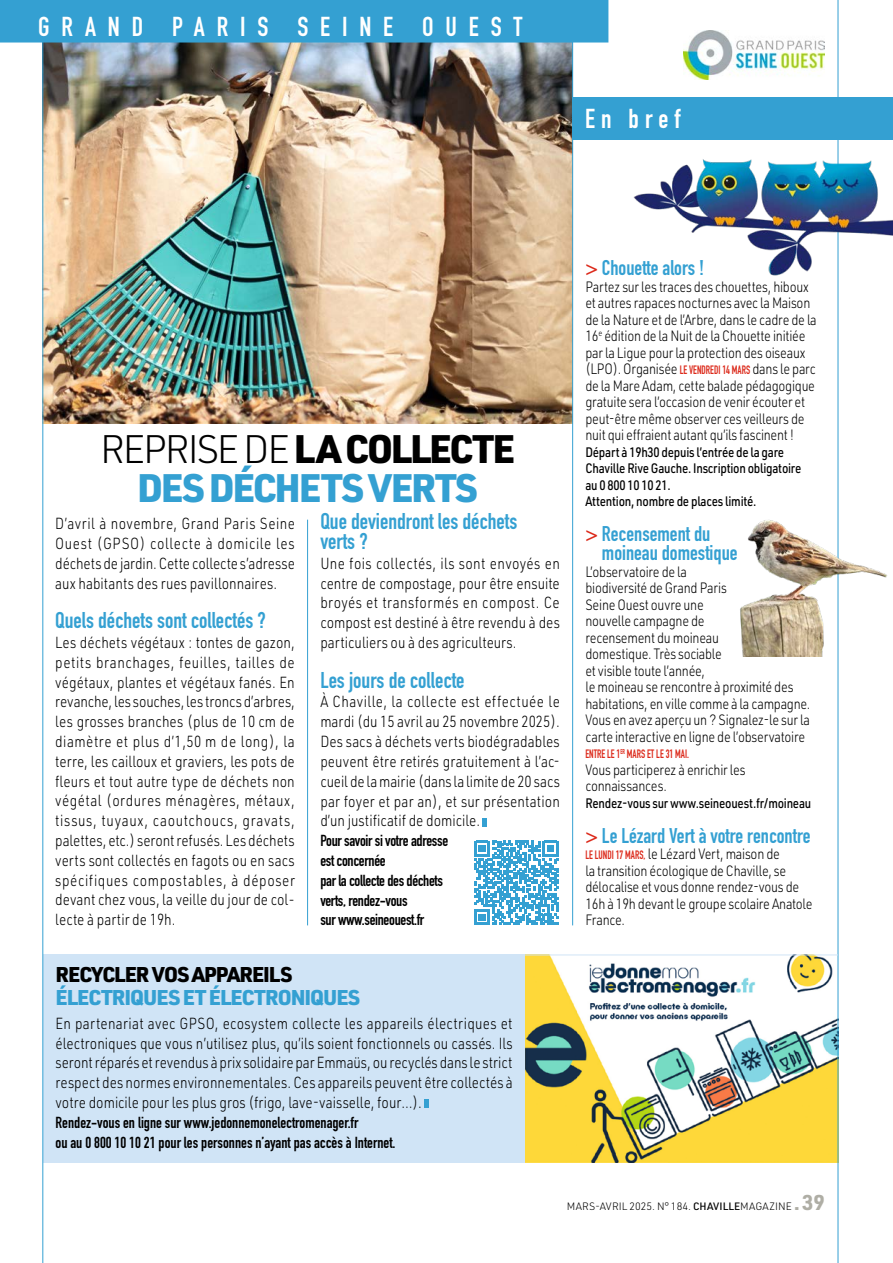
<style>
.page{position:relative;width:893px;height:1263px;background:#fff}
.page>*{position:absolute;margin:0;border:0;box-sizing:border-box;transform-origin:0 0}
.t1{font:900 39px/39px "URWDIN";letter-spacing:-.05em;color:#34a0d2;text-align:center}
.t2{font:27px "DIN Engschrift LT Pro";letter-spacing:.44em;color:#fff}
.t3{font:22.5px/19.8px "DIN Engschrift LT Pro";color:#34a0d2}
.t4{font:21px/18.8px "DIN Engschrift LT Pro";color:#34a0d2}
.t5{font:900 21px "URWDIN";letter-spacing:-.05em;color:#34a0d2}
.t6{font:900 21px "URWDIN";letter-spacing:-.05em;color:#000}
.t7{font:300 15.75px/19.8px "URWDIN";color:#000;text-align:justify;scale:.85 1}
.t8{font:15.75px/19.8px "DIN Engschrift LT Pro";letter-spacing:-.005em;color:#000}
.t9{font:300 14.7px/16.5px "URWDIN";letter-spacing:-.02em;color:#000;scale:.85 1}
.t10{font:500 13.5px/16.5px "URWDIN";letter-spacing:-.02em;color:#000;scale:.85 1}
.t11{font:12px "DIN Engschrift LT Pro";color:#dc291a;scale:.85 1}
.t12{font:300 10.5px "URWDIN";color:#000}
.s1{font-weight:300;color:#000}
.s2{color:#000}
.s3{color:#dc291a}
.s4{font-family:"DIN Engschrift LT Pro";font-weight:400;font-size:12px;color:#dc291a}
.s5{font-weight:500}
.s6{font-weight:700;font-size:21px;color:#afaea5}
</style>
<div class="page">
<img style="left:44px;top:43px;width:528px;height:380px">
<div style="left:43px;top:954px;width:530px;height:209px;background:#d0e4f6"></div>
<svg style="left:425px;top:1100px;width:4px;height:8px"></svg>
<img style="left:525px;top:955px;width:313px;height:208px">
<svg style="left:483px;top:818px;width:4px;height:8px"></svg>
<img style="left:683px;top:31px;width:142px;height:49px">
<hr style="left:838px;top:0;width:1px;height:1263px;background:#34a0d2">
<hr style="left:43px;top:23px;width:1px;height:1240px;background:#34a0d2">
<div style="left:572px;top:98px;width:321px;height:42px;background:#34a0d2"></div>
<hr style="left:572px;top:0;width:1px;height:925px;background:#34a0d2">
<hr style="left:307px;top:520px;width:1px;height:405px;background:#34a0d2">
<div style="left:0;top:0;width:608px;height:43px;background:#34a0d2"></div>
<img style="left:740px;top:513px;width:147px;height:143px">
<img style="left:633px;top:149px;width:260px;height:178px">
<hr style="left:434px;top:954px;width:404px;height:1px;background:#d0e4f6">
<svg style="left:474px;top:841px;width:84px;height:84px"></svg>
<h2 class="t2" style="left:38px;top:11px;width:486px">GRAND PARIS SEINE OUEST</h2>
<h2 class="t2" style="left:585px;top:103px;width:97px">En bref</h2>
<h1 class="t1" style="left:100px;top:428px;width:417px"><span class="s1">REPRISE DE</span> <span class="s2">LA COLLECTE<br></span>DES DÉCHETS VERTS</h1>
<p class="t7" style="left:55px;top:513px;width:283px">D’avril à novembre, Grand Paris Seine Ouest (GPSO) collecte à domicile les déchets de jardin. Cette collecte s’adresse aux habitants des rues pavillonnaires.</p>
<h3 class="t3" style="left:55px;top:611px;width:212px">Quels déchets sont collectés ?</h3>
<p class="t7" style="left:55px;top:632px;width:283px">Les déchets végétaux : tontes de gazon, petits branchages, feuilles, tailles de végétaux, plantes et végétaux fanés. En revanche, les souches, les troncs d’arbres, les grosses branches (plus de 10 cm de diamètre et plus d’1,50 m de long), la terre, les cailloux et graviers, les pots de fleurs et tout autre type de déchets non végétal (ordures ménagères, métaux, tissus, tuyaux, caoutchoucs, gravats, palettes, etc.) seront refusés. Les déchets verts sont collectés en fagots ou en sacs spécifiques compostables, à déposer devant chez vous, la veille du jour de col&shy;lecte à partir de 19h.</p>
<h3 class="t3" style="left:320px;top:512px;width:198px">Que deviendront les déchets verts ?</h3>
<p class="t7" style="left:320px;top:553px;width:283px">Une fois collectés, ils sont envoyés en centre de compostage, pour être ensuite broyés et transformés en compost. Ce compost est destiné à être revendu à des particuliers ou à des agriculteurs.</p>
<h3 class="t3" style="left:320px;top:670px;width:146px">Les jours de collecte</h3>
<p class="t7" style="left:320px;top:691px;width:284px">À Chaville, la collecte est effectuée le mardi (du 15 avril au 25 novembre 2025).<br>Des sacs à déchets verts biodégradables peuvent être retirés gratuitement à l’ac&shy;cueil de la mairie (dans la limite de 20 sacs par foyer et par an), et sur présentation d’un justificatif de domicile.</p>
<p class="t8" style="left:320px;top:831px;width:129px">Pour savoir si votre adresse est concernée<br>par la collecte des déchets verts, rendez-vous<br>sur www.seineouest.fr</p>
<h3 class="t6" style="left:56px;top:960px;width:238px">RECYCLER VOS APPAREILS</h3>
<h3 class="t5" style="left:56px;top:983px;width:306px">ÉLECTRIQUES ET ÉLECTRONIQUES</h3>
<p class="t7" style="left:56px;top:1013px;width:539px">En partenariat avec GPSO, ecosystem collecte les appareils électriques et électroniques que vous n’utilisez plus, qu’ils soient fonctionnels ou cassés. Ils seront réparés et revendus à prix solidaire par Emmaüs, ou recyclés dans le strict respect des normes environnementales. Ces appareils peuvent être collectés à votre domicile pour les plus gros (frigo, lave-vaisselle, four…).</p>
<p class="t8" style="left:56px;top:1112px;width:341px">Rendez-vous en ligne sur www.jedonnemonelectromenager.fr<br>ou au 0 800 10 10 21 pour les personnes n’ayant pas accès à Internet.</p>
<h3 class="t4" style="left:585px;top:258px;width:120px"><span class="s3">&gt;</span> Chouette alors !</h3>
<p class="t9" style="left:585px;top:278px;width:274px">Partez sur les traces des chouettes, hiboux et autres rapaces nocturnes avec la Maison de la Nature et de l’Arbre, dans le cadre de la 16<sup>e</sup> édition de la Nuit de la Chouette initiée par la Ligue pour la protection des oiseaux (LPO). Organisée <span class="s4">LE VENDREDI 14 MARS</span> dans le parc de la Mare Adam, cette balade pédagogique gratuite sera l’occasion de venir écouter et peut-être même observer ces veilleurs de nuit qui effraient autant qu’ils fascinent !</p>
<p class="t10" style="left:585px;top:443px;width:256px">Départ à 19h30 depuis l’entrée de la gare Chaville Rive Gauche. Inscription obligatoire au 0 800 10 10 21.<br>Attention, nombre de places limité.</p>
<h3 class="t4" style="left:602px;top:525px;width:137px;text-indent:-17px"><span class="s3">&gt;</span> Recensement du moineau domestique</h3>
<p class="t9" style="left:585px;top:563px;width:266px">L’observatoire de la<br>biodiversité de Grand Paris<br>Seine Ouest ouvre une<br>nouvelle campagne de<br>recensement du moineau<br>domestique. Très sociable<br>et visible toute l’année,<br>le moineau se rencontre à proximité des habitations, en ville comme à la campagne.<br>Vous en avez aperçu un ? Signalez-le sur la carte interactive en ligne de l’observatoire</p>
<p class="t11" style="left:585px;top:747px;width:123px">ENTRE LE 1<sup>ER</sup> MARS ET LE 31 MAI.</p>
<p class="t9" style="left:585px;top:761px;width:190px">Vous participerez à enrichir les connaissances.</p>
<p class="t10" style="left:585px;top:794px;width:267px">Rendez-vous sur www.seineouest.fr/moineau</p>
<h3 class="t4" style="left:585px;top:826px;width:227px"><span class="s3">&gt;</span> Le Lézard Vert à votre rencontre</h3>
<p class="t9" style="left:585px;top:845px;width:269px"><span class="s4">LE LUNDI 17 MARS,</span> le Lézard Vert, maison de<br>la transition écologique de Chaville, se délocalise et vous donne rendez-vous de 16h à 19h devant le groupe scolaire Anatole France.</p>
<p class="t12" style="left:567px;top:1199px;width:260px">MARS-AVRIL 2025. N° 184. <span class="s5">CHAVILLE</span>MAGAZINE <span class="s6">.39</span></p>
</div>
